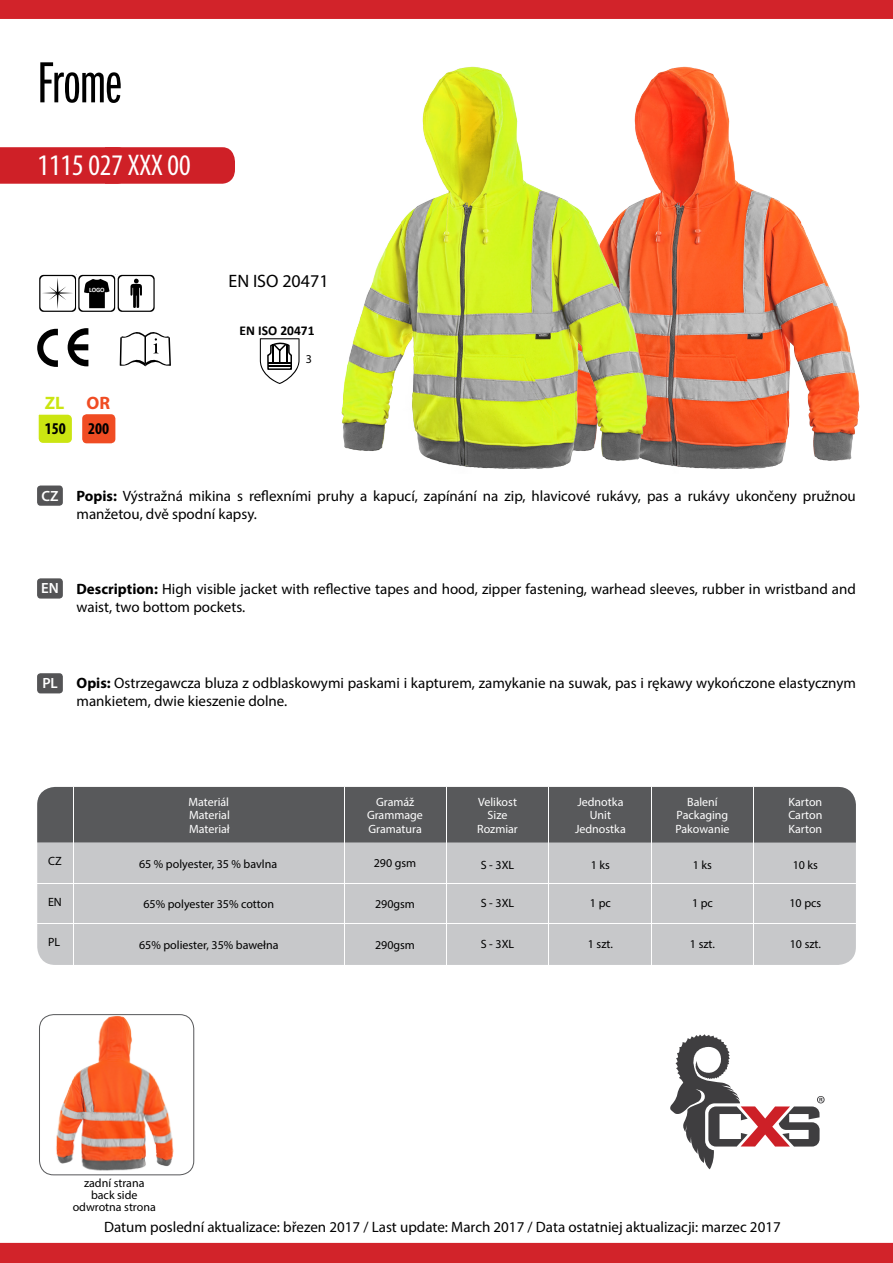
<style>
.page{position:relative;width:893px;height:1263px;background:#fff}
.page>*{position:absolute;margin:0;border:0;box-sizing:border-box;transform-origin:0 0}
.t1{font:60px "Franklin Got Itc DOT Boo Ext Com";letter-spacing:-.01em;color:#000}
.t2{font:condensed 30px "Myriad Pro";color:#fff}
.t3{font:18px "Myriad Pro";color:#000}
.t4{font:700 18px "Myriad Pro";color:#cbe511}
.t5{font:700 condensed 16.5px "Myriad Pro";color:#000}
.t6{font:15px/18px "Myriad Pro";color:#000}
.t7{font:600 14.85px "Myriad Pro";color:#fff}
.t8{font:700 13.5px "Calibri";color:#000}
.t9{font:12px/12px "Myriad Pro";color:#000;text-align:center}
.t10{font:12px/13.5px "Myriad Pro";color:#fff;text-align:center}
.t11{font:700 6.6px "Calibri";color:#fff}
.s1{color:#f04c23}
.s2{font-weight:700}
</style>
<div class="page">
<div style="left:0;top:147px;width:235px;height:37px;background:#cf2027"></div>
<img style="left:672px;top:66px;width:188px;height:403px">
<img style="left:341px;top:66px;width:331px;height:403px">
<svg style="left:670px;top:1034px;width:155px;height:135px"></svg>
<div style="left:37px;top:485px;width:26px;height:21px;background:#545456;border-radius:3px"></div>
<div style="left:37px;top:578px;width:26px;height:21px;background:#545456;border-radius:3px"></div>
<div style="left:37px;top:673px;width:26px;height:20px;background:#545456;border-radius:3px"></div>
<div style="left:0;top:0;width:893px;height:19px;background:#d2232a"></div>
<div style="left:0;top:1243px;width:893px;height:20px;background:#d2232a"></div>
<svg style="left:39px;top:274px;width:116px;height:38px"></svg>
<img style="left:48px;top:1016px;width:126px;height:159px">
<div style="left:39px;top:1014px;width:155px;height:161px;border:1px solid #58595b;border-radius:14px"></div>
<svg style="left:260px;top:338px;width:40px;height:46px"></svg>
<hr style="left:268px;top:365px;width:23px;height:2px;background:#000">
<div style="left:82px;top:414px;width:33px;height:29px;background:#f04c23;border-radius:4px"></div>
<svg style="left:38px;top:414px;width:34px;height:29px"></svg>
<svg style="left:120px;top:332px;width:51px;height:34px"></svg>
<svg style="left:37px;top:328px;width:51px;height:39px"></svg>
<div style="left:37px;top:787px;width:819px;height:178px;background:#c7c8ca;border-radius:18px"></div>
<div style="left:37px;top:787px;width:819px;height:55px;background:#58595b"></div>
<hr style="left:754px;top:787px;width:1px;height:178px;background:#fff">
<hr style="left:651px;top:787px;width:1px;height:178px;background:#fff">
<hr style="left:548px;top:787px;width:1px;height:178px;background:#fff">
<hr style="left:446px;top:787px;width:1px;height:178px;background:#fff">
<hr style="left:344px;top:787px;width:1px;height:178px;background:#fff">
<hr style="left:73px;top:787px;width:1px;height:178px;background:#fff">
<hr style="left:37px;top:923px;width:819px;height:1px;background:#fff">
<hr style="left:37px;top:883px;width:819px;height:1px;background:#fff">
<h1 class="t1" style="left:37px;top:51px;width:86px">Frome</h1>
<h2 class="t2" style="left:38px;top:147px;width:155px">1115 027 XXX 00</h2>
<p class="t11" style="left:89px;top:286px;width:17px">LOGO</p>
<p class="t4" style="left:45px;top:391px;width:67px">ZL <span class="s1">OR</span></p>
<p class="t5" style="left:45px;top:418px;width:23px">150</p>
<p class="t5" style="left:88px;top:418px;width:23px">200</p>
<p class="t3" style="left:228px;top:270px;width:102px">EN ISO 20471</p>
<p class="t8" style="left:240px;top:321px;width:76px">EN ISO 20471</p>
<p class="t9" style="left:306px;top:352px;width:8px">3</p>
<p class="t7" style="left:42px;top:486px;width:19px">CZ</p>
<p class="t6" style="left:77px;top:486px;width:781px"><span class="s2">Popis:</span> Výstražná mikina s reflexními pruhy a kapucí, zapínání na zip, hlavicové rukávy, pas a rukávy ukončeny pružnou manžetou, dvě spodní kapsy.</p>
<p class="t7" style="left:41px;top:579px;width:19px">EN</p>
<p class="t6" style="left:77px;top:579px;width:781px"><span class="s2">Description:</span> High visible jacket with reflective tapes and hood, zipper fastening, warhead sleeves, rubber in wristband and waist, two bottom pockets.</p>
<p class="t7" style="left:42px;top:674px;width:17px">PL</p>
<p class="t6" style="left:77px;top:674px;width:781px"><span class="s2">Opis:</span> Ostrzegawcza bluza z odblaskowymi paskami i kapturem, zamykanie na suwak, pas i rękawy wykończone elastycznym mankietem, dwie kieszenie dolne.</p>
<p class="t10" style="left:188px;top:795px;width:42px">Materiál</p>
<p class="t10" style="left:189px;top:808px;width:42px">Material</p>
<p class="t10" style="left:367px;top:795px;width:57px">Gramáž<br>Grammage</p>
<p class="t10" style="left:478px;top:795px;width:40px">Velikost</p>
<p class="t10" style="left:488px;top:808px;width:21px">Size</p>
<p class="t10" style="left:577px;top:795px;width:48px">Jednotka</p>
<p class="t10" style="left:590px;top:808px;width:23px">Unit</p>
<p class="t10" style="left:687px;top:795px;width:32px">Balení</p>
<p class="t10" style="left:677px;top:808px;width:53px">Packaging</p>
<p class="t10" style="left:788px;top:795px;width:35px">Karton</p>
<p class="t10" style="left:788px;top:808px;width:36px">Carton</p>
<p class="t10" style="left:189px;top:822px;width:42px">Materiał</p>
<p class="t10" style="left:368px;top:822px;width:55px">Gramatura</p>
<p class="t10" style="left:477px;top:822px;width:42px">Rozmiar</p>
<p class="t10" style="left:575px;top:822px;width:52px">Jednostka</p>
<p class="t10" style="left:675px;top:822px;width:56px">Pakowanie</p>
<p class="t10" style="left:788px;top:822px;width:35px">Karton</p>
<p class="t9" style="left:48px;top:855px;width:15px">CZ</p>
<p class="t9" style="left:139px;top:857px;width:140px">65 % polyester, 35 % bavlna</p>
<p class="t9" style="left:374px;top:857px;width:44px">290 gsm</p>
<p class="t9" style="left:481px;top:859px;width:35px">S - 3XL</p>
<p class="t9" style="left:591px;top:859px;width:21px">1 ks</p>
<p class="t9" style="left:693px;top:859px;width:21px">1 ks</p>
<p class="t9" style="left:793px;top:859px;width:27px">10 ks</p>
<p class="t9" style="left:48px;top:896px;width:15px">EN</p>
<p class="t9" style="left:143px;top:898px;width:132px">65% polyester 35% cotton</p>
<p class="t9" style="left:375px;top:898px;width:41px">290gsm</p>
<p class="t9" style="left:481px;top:897px;width:35px">S - 3XL</p>
<p class="t9" style="left:590px;top:897px;width:22px">1 pc</p>
<p class="t9" style="left:692px;top:897px;width:22px">1 pc</p>
<p class="t9" style="left:789px;top:897px;width:33px">10 pcs</p>
<p class="t9" style="left:48px;top:936px;width:14px">PL</p>
<p class="t9" style="left:139px;top:938px;width:141px">65% poliester, 35% bawełna</p>
<p class="t9" style="left:375px;top:938px;width:41px">290gsm</p>
<p class="t9" style="left:481px;top:938px;width:35px">S - 3XL</p>
<p class="t9" style="left:588px;top:938px;width:27px">1 szt.</p>
<p class="t9" style="left:690px;top:938px;width:27px">1 szt.</p>
<p class="t9" style="left:790px;top:938px;width:33px">10 szt.</p>
<p class="t9" style="left:73px;top:1177px;width:85px">zadní strana back side odwrotna strona</p>
<p class="t6" style="left:104px;top:1218px;width:678px">Datum poslední aktualizace: březen 2017 / Last update: March 2017 / Data ostatniej aktualizacji: marzec 2017</p>
</div>
